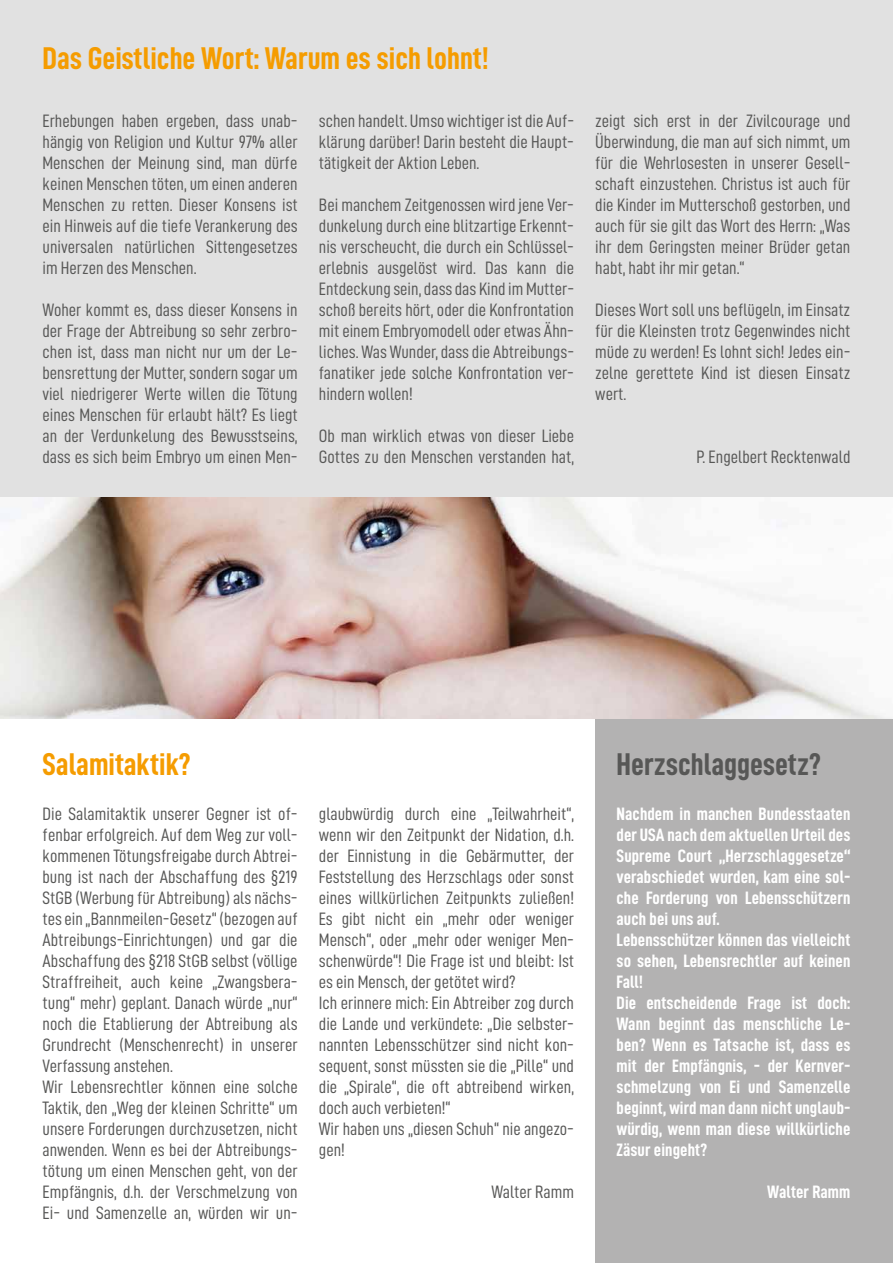
<style>
.page{position:relative;width:893px;height:1263px;background:#fff}
.page>*{position:absolute;margin:0;border:0;box-sizing:border-box;transform-origin:0 0}
.t1{font:31.5px "D DIN Condensed Bold";color:#f59c00}
.t2{font:31.5px "D DIN Condensed Bold";color:#575756}
.t3{font:18px/21px "D DIN Condensed";color:#575756;text-align:justify}
.t4{font:18px/21px "D DIN Condensed Bold";letter-spacing:.005em;color:#fff}
</style>
<div class="page">
<div style="left:0;top:0;width:893px;height:497px;background:#e1e1e1"></div>
<div style="left:595px;top:719px;width:298px;height:544px;background:#b3b2b2"></div>
<img style="left:0;top:497px;width:893px;height:222px">
<h1 class="t1" style="left:43px;top:41px;width:448px">Das Geistliche Wort: Warum es sich lohnt!</h1>
<p class="t3" style="left:43px;top:110px;width:257px">Erhebungen haben ergeben, dass unab&shy;hängig von Religion und Kultur 97% aller Menschen der Meinung sind, man dürfe keinen Menschen töten, um einen anderen Menschen zu retten. Dieser Konsens ist ein Hinweis auf die tiefe Verankerung des universalen natürlichen Sittengesetzes im Herzen des Menschen.</p>
<p class="t3" style="left:43px;top:299px;width:257px">Woher kommt es, dass dieser Konsens in der Frage der Abtreibung so sehr zerbro&shy;chen ist, dass man nicht nur um der Le&shy;bensrettung der Mutter, sondern sogar um viel niedrigerer Werte willen die Tötung eines Menschen für erlaubt hält? Es liegt an der Verdunkelung des Bewusstseins, dass es sich beim Embryo um einen Men-</p>
<p class="t3" style="left:319px;top:110px;width:257px">schen handelt. Umso wichtiger ist die Auf&shy;klärung darüber! Darin besteht die Haupt&shy;tätigkeit der Aktion Leben.</p>
<p class="t3" style="left:319px;top:194px;width:257px">Bei manchem Zeitgenossen wird jene Ver&shy;dunkelung durch eine blitzartige Erkennt&shy;nis verscheucht, die durch ein Schlüssel&shy;erlebnis ausgelöst wird. Das kann die Entdeckung sein, dass das Kind im Mutter&shy;schoß bereits hört, oder die Konfrontation mit einem Embryomodell oder etwas Ähn&shy;liches. Was Wunder, dass die Abtreibungs&shy;fanatiker jede solche Konfrontation ver&shy;hindern wollen!</p>
<p class="t3" style="left:319px;top:425px;width:257px">Ob man wirklich etwas von dieser Liebe<br>Gottes zu den Menschen verstanden hat,</p>
<p class="t3" style="left:595px;top:110px;width:257px">zeigt sich erst in der Zivilcourage und Überwindung, die man auf sich nimmt, um für die Wehrlosesten in unserer Gesell&shy;schaft einzustehen. Christus ist auch für die Kinder im Mutterschoß gestorben, und auch für sie gilt das Wort des Herrn: „Was ihr dem Geringsten meiner Brüder getan habt, habt ihr mir getan.“</p>
<p class="t3" style="left:595px;top:299px;width:257px">Dieses Wort soll uns beflügeln, im Einsatz für die Kleinsten trotz Gegenwindes nicht müde zu werden! Es lohnt sich! Jedes ein&shy;zelne gerettete Kind ist diesen Einsatz wert.</p>
<p class="t3" style="left:696px;top:446px;width:155px">P. Engelbert Recktenwald</p>
<h1 class="t1" style="left:43px;top:746px;width:150px">Salamitaktik?</h1>
<p class="t3" style="left:43px;top:803px;width:257px;text-align:left">Die Salamitaktik unserer Gegner ist of&shy;fenbar erfolgreich. Auf dem Weg zur voll&shy;kommenen Tötungsfreigabe durch Abtrei&shy;bung ist nach der Abschaffung des §219<br>StGB (Werbung für Abtreibung) als nächs&shy;tes ein „Bannmeilen-Gesetz“ (bezogen auf Abtreibungs-Einrichtungen) und gar die Abschaffung des §218 StGB selbst (völlige Straffreiheit, auch keine „Zwangsbera&shy;tung“ mehr) geplant. Danach würde „nur“ noch die Etablierung der Abtreibung als Grundrecht (Menschenrecht) in unserer Verfassung anstehen.<br>Wir Lebensrechtler können eine solche Taktik, den „Weg der kleinen Schritte“ um unsere Forderungen durchzusetzen, nicht anwenden. Wenn es bei der Abtreibungs&shy;tötung um einen Menschen geht, von der Empfängnis, d.h. der Verschmelzung von Ei- und Samenzelle an, würden wir un-</p>
<p class="t3" style="left:319px;top:803px;width:257px;text-align:left">glaubwürdig durch eine „Teilwahrheit“, wenn wir den Zeitpunkt der Nidation, d.h. der Einnistung in die Gebärmutter, der Feststellung des Herzschlags oder sonst eines willkürlichen Zeitpunkts zuließen!<br>Es gibt nicht ein „mehr oder weniger Mensch“, oder „mehr oder weniger Men&shy;schenwürde“! Die Frage ist und bleibt: Ist es ein Mensch, der getötet wird?<br>Ich erinnere mich: Ein Abtreiber zog durch die Lande und verkündete: „Die selbster&shy;nannten Lebensschützer sind nicht kon&shy;sequent, sonst müssten sie die „Pille“ und die „Spirale“, die oft abtreibend wirken, doch auch verbieten!“<br>Wir haben uns „diesen Schuh“ nie angezo&shy;gen!</p>
<p class="t3" style="left:491px;top:1181px;width:84px">Walter Ramm</p>
<h1 class="t2" style="left:617px;top:746px;width:206px">Herzschlaggesetz?</h1>
<p class="t4" style="left:617px;top:803px;width:235px">Nachdem in manchen Bundesstaaten der USA nach dem aktuellen Urteil des<br>Supreme Court „Herzschlaggesetze“ verabschiedet wurden, kam eine sol&shy;che Forderung von Lebensschützern auch bei uns auf.<br>Lebensschützer können das vielleicht so sehen, Lebensrechtler auf keinen<br>Fall!<br>Die entscheidende Frage ist doch:<br>Wann beginnt das menschliche Le&shy;ben? Wenn es Tatsache ist, dass es mit der Empfängnis, - der Kernver&shy;schmelzung von Ei und Samenzelle beginnt, wird man dann nicht unglaub&shy;würdig, wenn man diese willkürliche<br>Zäsur eingeht?</p>
<p class="t4" style="left:767px;top:1181px;width:85px">Walter Ramm</p>
</div>
